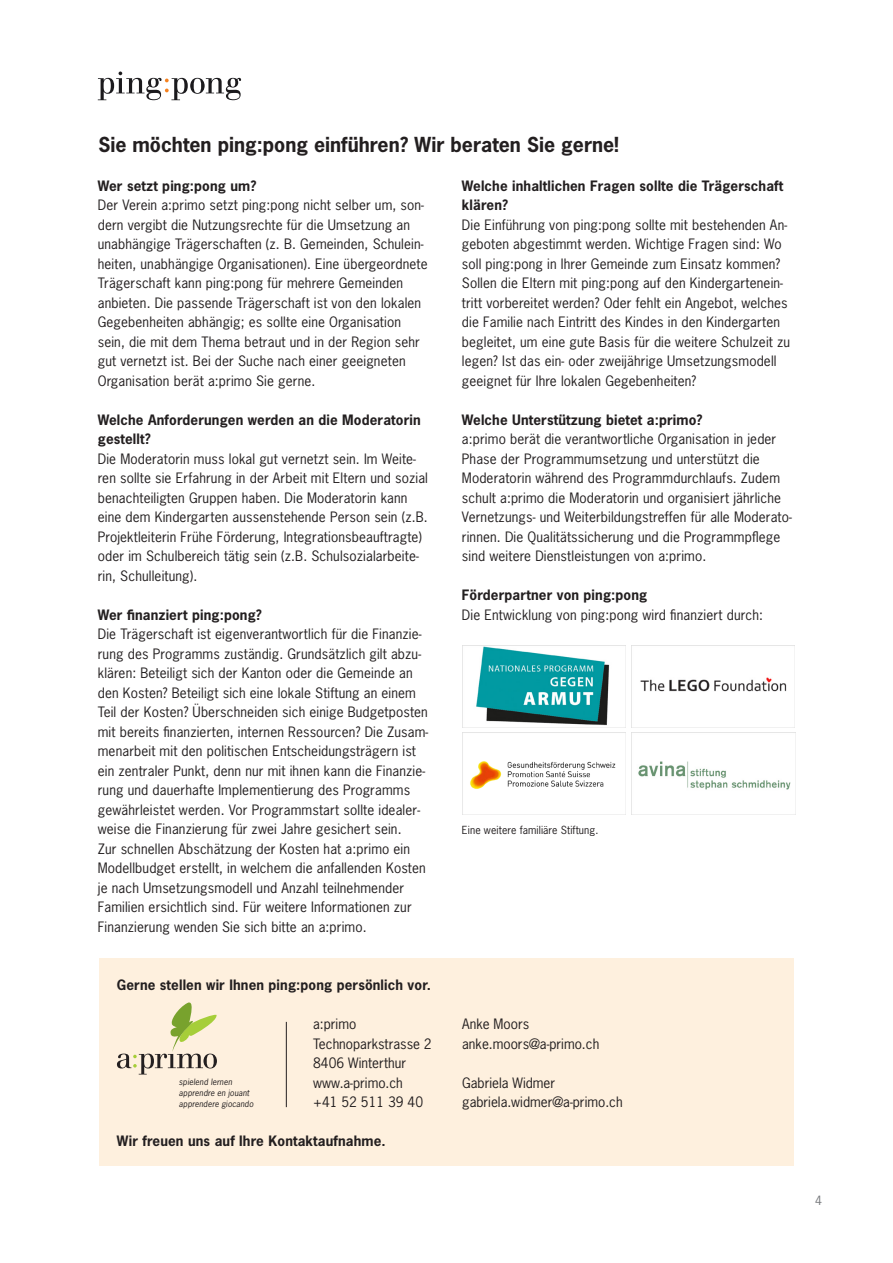
<style>
.page{position:relative;width:893px;height:1263px;background:#fff}
.page>*{position:absolute;margin:0;border:0;box-sizing:border-box;transform-origin:0 0}
.t1{font:700 19.5px "News Gothic";color:#231f20}
.t2{font:13.5px/19.5px "News Gothic";letter-spacing:.01em;color:#231f20}
.t3{font:700 13.5px/19.5px "News Gothic";letter-spacing:.01em;color:#231f20}
.t4{font:12px "News Gothic";color:#76787b}
.t5{font:10.5px "News Gothic";letter-spacing:.01em;color:#231f20}
.t6{font:italic 8.25px/10.9px "News Gothic";letter-spacing:.015em;color:#231f20}
</style>
<div class="page">
<svg style="left:98px;top:72px;width:143px;height:28px"></svg>
<div style="left:99px;top:958px;width:695px;height:208px;background:#fef0de"></div>
<svg style="left:117px;top:1002px;width:100px;height:72px"></svg>
<hr style="left:286px;top:1022px;width:1px;height:85px;background:#231f20">
<img style="left:462px;top:645px;width:164px;height:82px">
<img style="left:631px;top:733px;width:160px;height:81px">
<img style="left:462px;top:733px;width:164px;height:81px">
<img style="left:631px;top:645px;width:163px;height:82px">
<p class="t1" style="left:98px;top:131px;width:522px">Sie möchten ping:pong einführen? Wir beraten Sie gerne!</p>
<p class="t3" style="left:98px;top:175px;width:160px">Wer setzt ping:pong um?</p>
<p class="t2" style="left:98px;top:195px;width:331px">Der Verein a:primo setzt ping:pong nicht selber um, son&shy;dern vergibt die Nutzungsrechte für die Umsetzung an unabhängige Trägerschaften (z. B. Gemeinden, Schulein&shy;heiten, unabhängige Organisationen). Eine übergeordnete Trägerschaft kann ping:pong für mehrere Gemeinden anbieten. Die passende Trägerschaft ist von den lokalen Gegebenheiten abhängig; es sollte eine Organisation sein, die mit dem Thema betraut und in der Region sehr gut vernetzt ist. Bei der Suche nach einer geeigneten Organisation berät a:primo Sie gerne.</p>
<p class="t3" style="left:98px;top:409px;width:324px">Welche Anforderungen werden an die Moderatorin gestellt?</p>
<p class="t2" style="left:98px;top:449px;width:332px">Die Moderatorin muss lokal gut vernetzt sein. Im Weite&shy;ren sollte sie Erfahrung in der Arbeit mit Eltern und sozial benachteiligten Gruppen haben. Die Moderatorin kann eine dem Kindergarten aussenstehende Person sein (z.B.<br>Projektleiterin Frühe Förderung, Integrationsbeauftragte) oder im Schulbereich tätig sein (z.B. Schulsozialarbeite&shy;rin, Schulleitung).</p>
<p class="t3" style="left:98px;top:604px;width:166px">Wer finanziert ping:pong?</p>
<p class="t2" style="left:98px;top:624px;width:332px">Die Trägerschaft ist eigenverantwortlich für die Finanzie&shy;rung des Programms zuständig. Grundsätzlich gilt abzu&shy;klären: Beteiligt sich der Kanton oder die Gemeinde an den Kosten? Beteiligt sich eine lokale Stiftung an einem Teil der Kosten? Überschneiden sich einige Budgetposten mit bereits finanzierten, internen Ressourcen? Die Zusam&shy;menarbeit mit den politischen Entscheidungsträgern ist ein zentraler Punkt, denn nur mit ihnen kann die Finanzie&shy;rung und dauerhafte Implementierung des Programms gewährleistet werden. Vor Programmstart sollte idealer&shy;weise die Finanzierung für zwei Jahre gesichert sein.</p>
<p class="t2" style="left:98px;top:839px;width:330px">Zur schnellen Abschätzung der Kosten hat a:primo ein Modellbudget erstellt, in welchem die anfallenden Kosten je nach Umsetzungsmodell und Anzahl teilnehmender Familien ersichtlich sind. Für weitere Informationen zur Finanzierung wenden Sie sich bitte an a:primo.</p>
<p class="t3" style="left:462px;top:175px;width:323px">Welche inhaltlichen Fragen sollte die Trägerschaft klären?</p>
<p class="t2" style="left:462px;top:215px;width:330px">Die Einführung von ping:pong sollte mit bestehenden An&shy;geboten abgestimmt werden. Wichtige Fragen sind: Wo soll ping:pong in Ihrer Gemeinde zum Einsatz kommen?<br>Sollen die Eltern mit ping:pong auf den Kindergartenein&shy;tritt vorbereitet werden? Oder fehlt ein Angebot, welches die Familie nach Eintritt des Kindes in den Kindergarten begleitet, um eine gute Basis für die weitere Schulzeit zu legen? Ist das ein- oder zweijährige Umsetzungsmodell geeignet für Ihre lokalen Gegebenheiten?</p>
<p class="t3" style="left:462px;top:409px;width:242px">Welche Unterstützung bietet a:primo?</p>
<p class="t2" style="left:462px;top:429px;width:331px">a:primo berät die verantwortliche Organisation in jeder Phase der Programmumsetzung und unterstützt die Moderatorin während des Programmdurchlaufs. Zudem schult a:primo die Moderatorin und organisiert jährliche Vernetzungs- und Weiterbildungstreffen für alle Moderato&shy;rinnen. Die Qualitätssicherung und die Programmpflege sind weitere Dienstleistungen von a:primo.</p>
<p class="t3" style="left:462px;top:585px;width:187px">Förderpartner von ping:pong</p>
<p class="t2" style="left:462px;top:605px;width:303px">Die Entwicklung von ping:pong wird finanziert durch:</p>
<p class="t5" style="left:462px;top:823px;width:138px">Eine weitere familiäre Stiftung.</p>
<p class="t3" style="left:117px;top:975px;width:315px">Gerne stellen wir Ihnen ping:pong persönlich vor.</p>
<p class="t6" style="left:179px;top:1076px;width:76px">spielend lernen apprendre en jouant apprendere giocando</p>
<p class="t2" style="left:313px;top:1014px;width:45px">a:primo</p>
<p class="t2" style="left:313px;top:1034px;width:120px">Technoparkstrasse 2</p>
<p class="t2" style="left:313px;top:1053px;width:94px">8406 Winterthur</p>
<p class="t2" style="left:313px;top:1073px;width:91px">www.a-primo.ch</p>
<p class="t2" style="left:313px;top:1092px;width:111px">+41 52 511 39 40</p>
<p class="t3" style="left:117px;top:1131px;width:270px">Wir freuen uns auf Ihre Kontaktaufnahme.</p>
<p class="t2" style="left:462px;top:1014px;width:68px">Anke Moors</p>
<p class="t2" style="left:462px;top:1034px;width:139px">anke.moors@a-primo.ch</p>
<p class="t2" style="left:462px;top:1073px;width:95px">Gabriela Widmer</p>
<p class="t2" style="left:462px;top:1092px;width:162px">gabriela.widmer@a-primo.ch</p>
<p class="t4" style="left:815px;top:1192px;width:8px">4</p>
</div>
